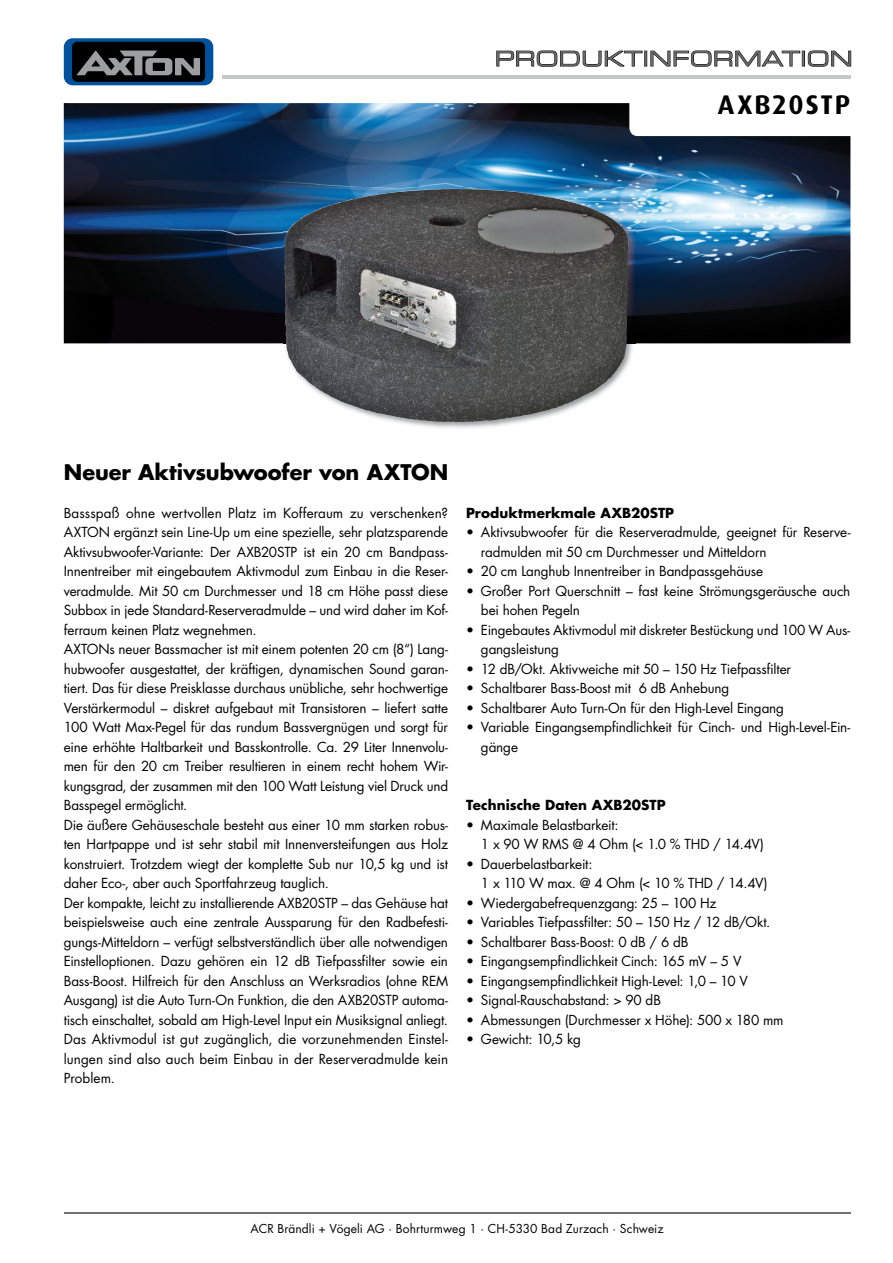
<style>
.page{position:relative;width:893px;height:1263px;background:#fff}
.page>*{position:absolute;margin:0;border:0;box-sizing:border-box;transform-origin:0 0}
.t1{font:700 27px "Dax";letter-spacing:.07em;color:#000}
.t2{font:700 21px "Futura Std";letter-spacing:-.005em;color:#000}
.t3{font:20.4px "Eurostile LT Std Ex 2";letter-spacing:.01em;color:#666}
.t4{font:13.5px/19.5px "Futura Std";letter-spacing:-.01em;color:#000}
.t5{font:700 13.5px "Futura Std";letter-spacing:.005em;color:#000}
.t6{font:12px "Futura Std";letter-spacing:.005em;color:#000}
</style>
<div class="page">
<hr style="left:64px;top:1212px;width:786px;height:1px;background:#707172">
<img style="left:64px;top:103px;width:786px;height:240px">
<svg style="left:64px;top:38px;width:149px;height:47px;background:#273a4c"></svg>
<div style="left:629px;top:89px;width:245px;height:47px;background:#fff;border-radius:9px"></div>
<hr style="left:222px;top:75px;width:628px;height:3px;background:#c6c7c8">
<img style="left:283px;top:187px;width:353px;height:241px">
<img style="left:285px;top:189px;width:167px;height:190px">
<svg style="left:496px;top:50px;width:146px;height:17px"></svg>
<div style="left:644px;top:51px;width:3px;height:15px;border:1px solid #000"></div>
<svg style="left:650px;top:50px;width:150px;height:17px"></svg>
<div style="left:802px;top:51px;width:3px;height:15px;border:1px solid #000"></div>
<svg style="left:808px;top:50px;width:43px;height:17px"></svg>
<h3 class="t3" style="left:495px;top:45px;width:359px">PRODUKTINFORMATION</h3>
<h1 class="t1" style="left:718px;top:90px;width:134px">AXB20STP</h1>
<h2 class="t2" style="left:64px;top:458px;width:386px">Neuer Aktivsubwoofer von AXTON</h2>
<p class="t4" style="left:64px;top:503px;width:386px">Bassspaß ohne wertvollen Platz im Kofferaum zu verschenken?<br>AXTON ergänzt sein Line-Up um eine spezielle, sehr platzsparende Aktivsubwoofer-Variante: Der AXB20STP ist ein 20 cm Bandpass-Innentreiber mit eingebautem Aktivmodul zum Einbau in die Reser&shy;veradmulde. Mit 50 cm Durchmesser und 18 cm Höhe passt diese Subbox in jede Standard-Reserveradmulde – und wird daher im Kof&shy;ferraum keinen Platz wegnehmen.<br>AXTONs neuer Bassmacher ist mit einem potenten 20 cm (8“) Lang&shy;hubwoofer ausgestattet, der kräftigen, dynamischen Sound garan&shy;tiert. Das für diese Preisklasse durchaus unübliche, sehr hochwertige Verstärkermodul – diskret aufgebaut mit Transistoren – liefert satte 100 Watt Max-Pegel für das rundum Bassvergnügen und sorgt für eine erhöhte Haltbarkeit und Basskontrolle. Ca. 29 Liter Innenvolu&shy;men für den 20 cm Treiber resultieren in einem recht hohem Wir&shy;kungsgrad, der zusammen mit den 100 Watt Leistung viel Druck und Basspegel ermöglicht.<br>Die äußere Gehäuseschale besteht aus einer 10 mm starken robus&shy;ten Hartpappe und ist sehr stabil mit Innenversteifungen aus Holz konstruiert. Trotzdem wiegt der komplette Sub nur 10,5 kg und ist daher Eco-, aber auch Sportfahrzeug tauglich.<br>Der kompakte, leicht zu installierende AXB20STP – das Gehäuse hat beispielsweise auch eine zentrale Aussparung für den Radbefesti&shy;gungs-Mitteldorn – verfügt selbstverständlich über alle notwendigen Einstelloptionen. Dazu gehören ein 12 dB Tiefpassfilter sowie ein Bass-Boost. Hilfreich für den Anschluss an Werksradios (ohne REM Ausgang) ist die Auto Turn-On Funktion, die den AXB20STP automa&shy;tisch einschaltet, sobald am High-Level Input ein Musiksignal anliegt.<br>Das Aktivmodul ist gut zugänglich, die vorzunehmenden Einstel&shy;lungen sind also auch beim Einbau in der Reserveradmulde kein Problem.</p>
<p class="t5" style="left:466px;top:503px;width:210px">Produktmerkmale AXB20STP</p>
<p class="t4" style="left:481px;top:522px;width:371px;text-indent:-15px">• Aktivsubwoofer für die Reserveradmulde, geeignet für Reserve&shy;radmulden mit 50 cm Durchmesser und Mitteldorn</p>
<p class="t4" style="left:466px;top:561px;width:298px">• 20 cm Langhub Innentreiber in Bandpassgehäuse</p>
<p class="t4" style="left:481px;top:581px;width:371px;text-indent:-15px">• Großer Port Querschnitt – fast keine Strömungsgeräusche auch bei hohen Pegeln</p>
<p class="t4" style="left:481px;top:620px;width:371px;text-indent:-15px">• Eingebautes Aktivmodul mit diskreter Bestückung und 100 W Aus&shy;gangsleistung</p>
<p class="t4" style="left:466px;top:659px;width:326px">• 12 dB/Okt. Aktivweiche mit 50 – 150 Hz Tiefpassfilter</p>
<p class="t4" style="left:466px;top:678px;width:265px">• Schaltbarer Bass-Boost mit 6 dB Anhebung</p>
<p class="t4" style="left:466px;top:698px;width:319px">• Schaltbarer Auto Turn-On für den High-Level Eingang</p>
<p class="t4" style="left:481px;top:717px;width:371px;text-indent:-15px">• Variable Eingangsempfindlichkeit für Cinch- und High-Level-Ein&shy;gänge</p>
<p class="t5" style="left:466px;top:796px;width:201px">Technische Daten AXB20STP</p>
<p class="t4" style="left:481px;top:815px;width:284px;text-indent:-15px">• Maximale Belastbarkeit:<br>1 x 90 W RMS @ 4 Ohm (&lt; 1.0 % THD / 14.4V)</p>
<p class="t4" style="left:481px;top:854px;width:288px;text-indent:-15px">• Dauerbelastbarkeit:<br>1 x 110 W max. @ 4 Ohm (&lt; 10 % THD / 14.4V)</p>
<p class="t4" style="left:466px;top:893px;width:252px">• Wiedergabefrequenzgang: 25 – 100 Hz</p>
<p class="t4" style="left:466px;top:913px;width:306px">• Variables Tiefpassfilter: 50 – 150 Hz / 12 dB/Okt.</p>
<p class="t4" style="left:466px;top:932px;width:224px">• Schaltbarer Bass-Boost: 0 dB / 6 dB</p>
<p class="t4" style="left:466px;top:952px;width:277px">• Eingangsempfindlichkeit Cinch: 165 mV – 5 V</p>
<p class="t4" style="left:466px;top:971px;width:283px">• Eingangsempfindlichkeit High-Level: 1,0 – 10 V</p>
<p class="t4" style="left:466px;top:991px;width:196px">• Signal-Rauschabstand: &gt; 90 dB</p>
<p class="t4" style="left:466px;top:1010px;width:319px">• Abmessungen (Durchmesser x Höhe): 500 x 180 mm</p>
<p class="t4" style="left:466px;top:1030px;width:116px">• Gewicht: 10,5 kg</p>
<p class="t6" style="left:251px;top:1221px;width:415px">ACR Brändli + Vögeli AG ∙ Bohrturmweg 1 ∙ CH-5330 Bad Zurzach ∙ Schweiz</p>
</div>
